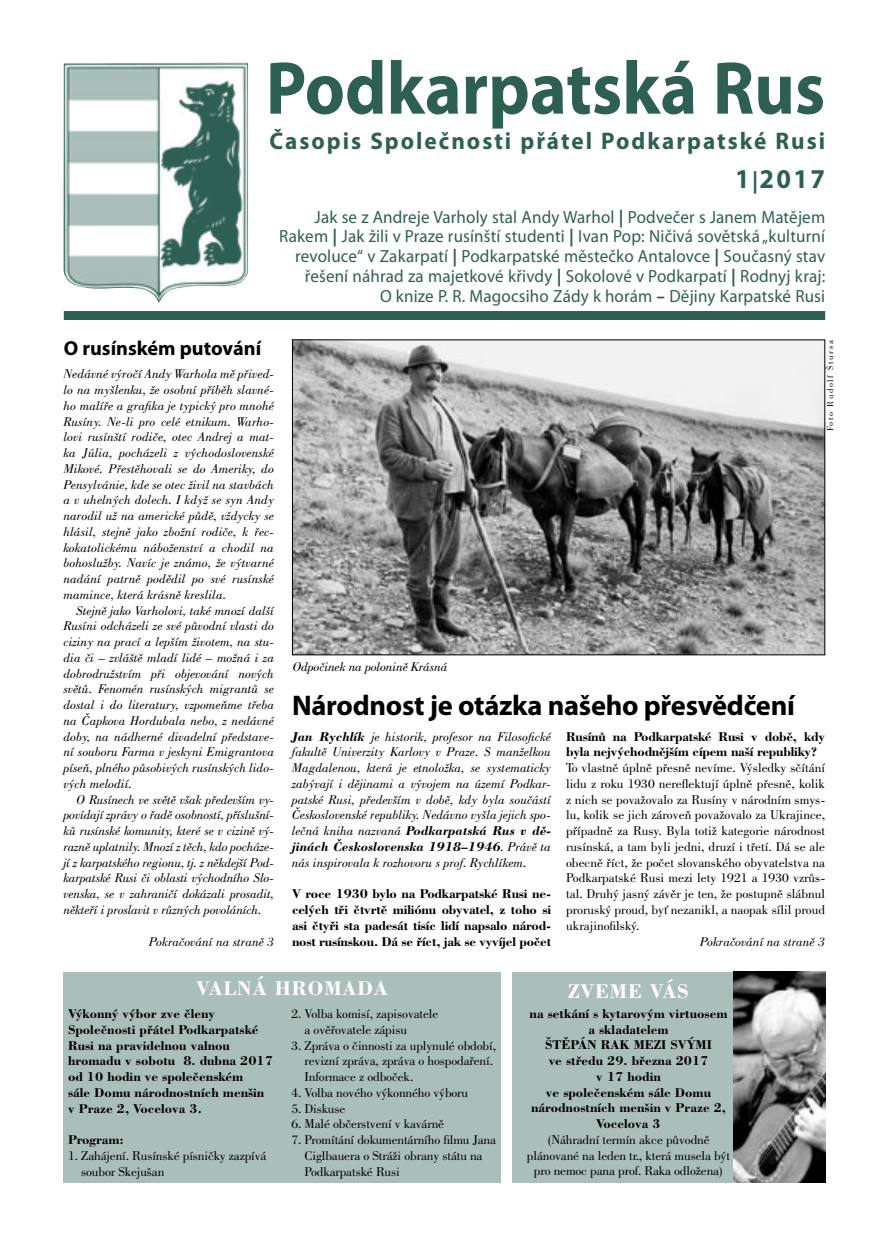
<style>
.page{position:relative;width:889px;height:1246px;background:#fff}
.page>*{position:absolute;margin:0;border:0;box-sizing:border-box;transform-origin:0 0}
.t1{font:700 75.45px "Myriad Pro";color:#2e5f53;scale:.93 1}
.t2{font:700 28.5px "Myriad Pro";letter-spacing:-.01em;color:#000}
.t3{font:700 27.3px "Myriad Pro";color:#2e5f53;scale:.96 1}
.t4{font:700 24px "Myriad Pro";letter-spacing:.085em;color:#2e5f53;scale:.96 1}
.t5{font:700 21px "Bodoni AT";letter-spacing:.04em;color:#fff}
.t6{font:700 20.25px "Myriad Pro";color:#000}
.t7{font:17.7px/20px "Myriad Pro";letter-spacing:.01em;color:#2e5f53;text-align:right;scale:.96 1}
.t8{font:italic 13.5px/15.8px "Bodoni AT";color:#000;text-align:justify}
.t9{font:13.5px/15.8px "Bodoni AT";letter-spacing:-.01em;color:#000}
.t10{font:700 13.5px/15.8px "Bodoni AT";color:#000}
.t11{font:9px "Bodoni AT";letter-spacing:.175em;color:#000}
.s1{font-size:22.5px}
.s2{font-weight:700}
</style>
<div class="page">
<div style="left:512px;top:972px;width:313px;height:210px;background:#abbfba"></div>
<img style="left:294px;top:341px;width:529px;height:312px">
<div style="left:292px;top:339px;width:533px;height:316px;border:1px solid #000"></div>
<div style="left:64px;top:311px;width:761px;height:9px;background:#2e5f53"></div>
<img style="left:63px;top:63px;width:186px;height:240px">
<div style="left:64px;top:972px;width:437px;height:210px;background:#abbfba"></div>
<img style="left:733px;top:972px;width:92px;height:210px">
<h1 class="t1" style="left:266px;top:46px;width:603px">Podkarpatská Rus</h1>
<h3 class="t4" style="left:270px;top:128px;width:580px">Časopis Společnosti přátel Podkarpatské Rusi</h3>
<h3 class="t3" style="left:735px;top:164px;width:95px">1<span class="s1">|</span>2017</h3>
<p class="t7" style="left:279px;top:207px;width:570px">Jak se z Andreje Varholy stal Andy Warhol <span class="s2">|</span> Podvečer s Janem Matějem Rakem <span class="s2">|</span> Jak žili v Praze rusínští studenti <span class="s2">|</span> Ivan Pop: Ničivá sovětská „kulturní revoluce“ v Zakarpatí <span class="s2">|</span> Podkarpatské městečko Antalovce <span class="s2">|</span> Současný stav řešení náhrad za majetkové křivdy <span class="s2">|</span> Sokolové v Podkarpatí <span class="s2">|</span> Rodnyj kraj:<br>O knize P. R. Magocsiho Zády k horám <span class="s2">–</span> Dějiny Karpatské Rusi</p>
<h3 class="t6" style="left:64px;top:336px;width:199px">O rusínském putování</h3>
<p class="t8" style="left:64px;top:366px;width:212px">Nedávné výročí Andy Warhola mě přived&shy;lo na myšlenku, že osobní příběh slavné&shy;ho malíře a grafika je typický pro mnohé Rusíny. Ne-li pro celé etnikum. Warho&shy;lovi rusínští rodiče, otec Andrej a mat&shy;ka Júlia, pocházeli z východoslovenské Mikové. Přestěhovali se do Ameriky, do Pensylvánie, kde se otec živil na stavbách a v uhelných dolech. I když se syn Andy narodil už na americké půdě, vždycky se hlásil, stejně jako zbožní rodiče, k řec&shy;kokatolickému náboženství a chodil na bohoslužby. Navíc je známo, že výtvarné nadání patrně podědil po své rusínské mamince, která krásně kreslila.</p>
<p class="t8" style="left:64px;top:602px;width:212px;text-indent:13px">Stejně jako Varholovi, také mnozí další Rusíni odcházeli ze své původní vlasti do ciziny na prací a lepším životem, na stu&shy;dia či – zvláště mladí lidé – možná i za dobrodružstvím při objevování nových světů. Fenomén rusínských migrantů se dostal i do literatury, vzpomeňme třeba na Čapkova Hordubala nebo, z nedávné doby, na nádherné divadelní představe&shy;ní souboru Farma v jeskyni Emigrantova píseň, plného působivých rusínských lido&shy;vých melodií.</p>
<p class="t8" style="left:64px;top:791px;width:212px;text-indent:13px">O Rusínech ve světě však především vy&shy;povídají zprávy o řadě osobností, příslušní&shy;ků rusínské komunity, které se v cizině vý&shy;razně uplatnily. Mnozí z těch, kdo pocháze&shy;jí z karpatského regionu, tj. z někdejší Pod&shy;karpatské Rusi či oblasti východního Slo&shy;venska, se v zahraničí dokázali prosadit, někteří i proslavit v různých povoláních.</p>
<p class="t8" style="left:149px;top:933px;width:127px">Pokračování na straně 3</p>
<p class="t11" style="left:824px;top:431px;width:93px;rotate:-90deg">Foto Rudolf Štursa</p>
<p class="t8" style="left:293px;top:658px;width:156px">Odpočinek na polonině Krásná</p>
<h2 class="t2" style="left:292px;top:689px;width:504px">Národnost je otázka našeho přesvědčení</h2>
<p class="t8" style="left:292px;top:728px;width:261px"><span class="s2">Jan Rychlík</span> je historik, profesor na Filosofické fakultě Univerzity Karlovy v Praze. S manželkou Magdalenou, která je etnoložka, se systematicky zabývají i dějinami a vývojem na území Podkar&shy;patské Rusi, především v době, kdy byla součástí Československé republiky. Nedávno vyšla jejich spo&shy;lečná kniha nazvaná <span class="s2">Podkarpatská Rus v dě&shy;jinách Československa 1918–1946</span>. Právě ta nás inspirovala k rozhovoru s prof. Rychlíkem.</p>
<p class="t10" style="left:292px;top:886px;width:261px;text-align:justify">V roce 1930 bylo na Podkarpatské Rusi ne&shy;celých tři čtvrtě miliónu obyvatel, z toho si asi čtyři sta padesát tisíc lidí napsalo národ&shy;nost rusínskou. Dá se říct, jak se vyvíjel počet</p>
<p class="t10" style="left:566px;top:728px;width:260px">Rusínů na Podkarpatské Rusi v době, kdy byla nejvýchodnějším cípem naší republiky?</p>
<p class="t9" style="left:566px;top:760px;width:261px;text-align:justify">To vlastně úplně přesně nevíme. Výsledky sčítání lidu z roku 1930 nereflektují úplně přesně, kolik z nich se považovalo za Rusíny v národním smys&shy;lu, kolik se jich zároveň považovalo za Ukrajince, případně za Rusy. Byla totiž kategorie národnost rusínská, a tam byli jedni, druzí i třetí. Dá se ale obecně říct, že počet slovanského obyvatelstva na Podkarpatské Rusi mezi lety 1921 a 1930 vzrůs&shy;tal. Druhý jasný závěr je ten, že postupně slábnul proruský proud, byť nezanikl, a naopak sílil proud ukrajinofilský.</p>
<p class="t8" style="left:700px;top:933px;width:127px">Pokračování na straně 3</p>
<h3 class="t5" style="left:196px;top:975px;width:193px">VALNÁ HROMADA</h3>
<h3 class="t5" style="left:568px;top:978px;width:122px">ZVEME VÁS</h3>
<p class="t10" style="left:529px;top:1005px;width:199px;text-align:center">na setkání s kytarovým virtuosem a skladatelem<br>ŠTĚPÁN RAK MEZI SVÝMI<br>ve středu 29. března 2017<br>v 17 hodin<br>ve společenském sále Domu národnostních menšin v Praze 2,<br>Vocelova 3</p>
<p class="t9" style="left:527px;top:1131px;width:205px;text-align:center">(Náhradní termín akce původně plánované na leden tr., která musela být pro nemoc pana prof. Raka odložena)</p>
<p class="t9" style="left:304px;top:1005px;width:135px;text-indent:-13px">2. Volba komisí, zapisovatele a ověřovatele zápisu</p>
<p class="t9" style="left:304px;top:1037px;width:193px;text-indent:-13px">3. Zpráva o činnosti za uplynulé období, revizní zpráva, zpráva o hospodaření.<br>Informace z odboček.</p>
<p class="t9" style="left:291px;top:1084px;width:178px">4. Volba nového výkonného výboru</p>
<p class="t9" style="left:291px;top:1100px;width:55px">5. Diskuse</p>
<p class="t9" style="left:291px;top:1116px;width:154px">6. Malé občerstvení v kavárně</p>
<p class="t9" style="left:304px;top:1131px;width:193px;text-indent:-13px">7. Promítání dokumentárního filmu Jana<br>Ciglbauera o Stráži obrany státu na<br>Podkarpatské Rusi</p>
<p class="t10" style="left:68px;top:1005px;width:206px">Výkonný výbor zve členy<br>Společnosti přátel Podkarpatské<br>Rusi na pravidelnou valnou hromadu v sobotu 8. dubna 2017 od 10 hodin ve společenském<br>sále Domu národnostních menšin v Praze 2, Vocelova 3.</p>
<p class="t10" style="left:68px;top:1131px;width:57px">Program:</p>
<p class="t9" style="left:81px;top:1147px;width:187px;text-indent:-13px">1. Zahájení. Rusínské písničky zazpívá soubor Skejušan</p>
</div>
